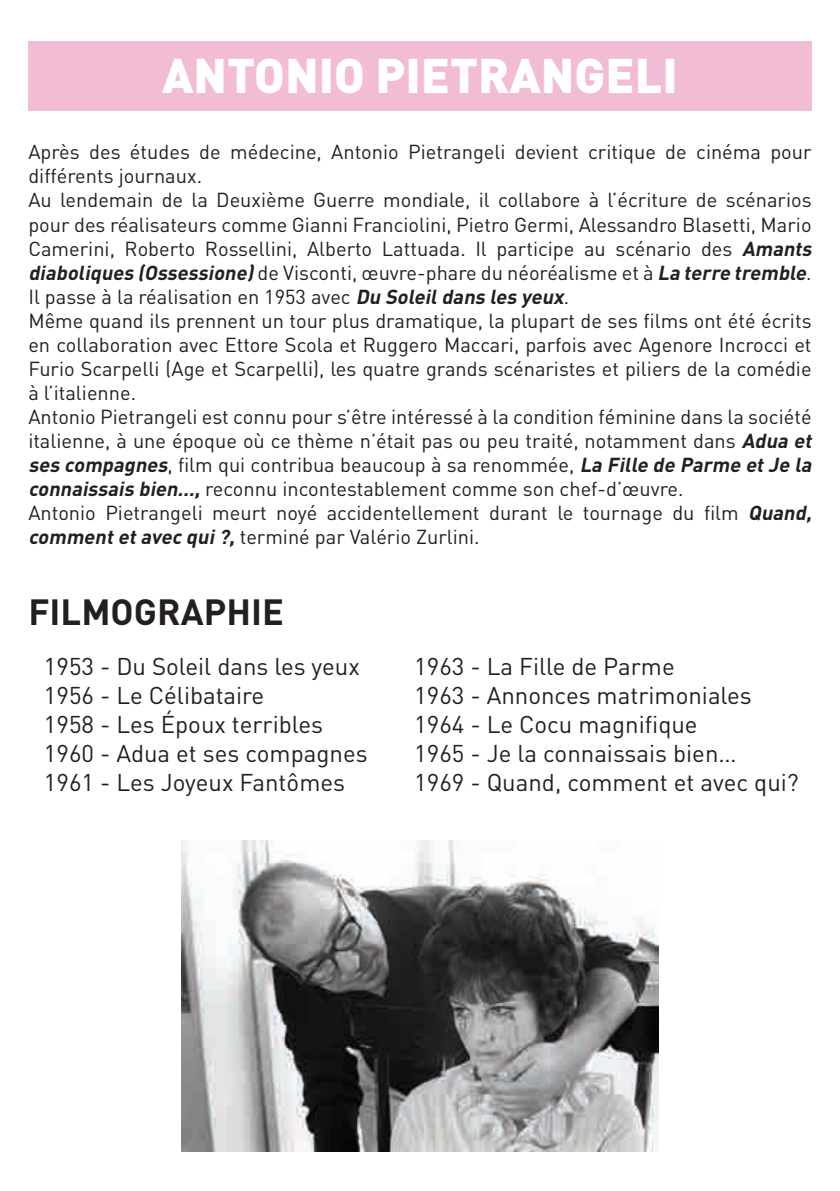
<style>
.page{position:relative;width:840px;height:1191px;background:#fff}
.page>*{position:absolute;margin:0;border:0;box-sizing:border-box;transform-origin:0 0}
.t1{font:900 48px "DIN";color:#fff}
.t2{font:700 36px "DIN";color:#231f20}
.t3{font:24px "DIN";color:#231f20}
.t4{font:20px/24px "DIN";color:#231f20}
.s1{font-weight:700;font-style:italic}
</style>
<div class="page">
<div style="left:28px;top:41px;width:783px;height:69px;background:#f2bdd4"></div>
<img style="left:181px;top:841px;width:477px;height:310px">
<p class="t1" style="left:162px;top:43px;width:517px">ANTONIO PIETRANGELI</p>
<p class="t4" style="left:28px;top:140px;width:784px">Après des études de médecine, Antonio Pietrangeli devient critique de cinéma pour différents journaux.</p>
<p class="t4" style="left:28px;top:188px;width:788px">Au lendemain de la Deuxième Guerre mondiale, il collabore à l’écriture de scénarios pour des réalisateurs comme Gianni Franciolini, Pietro Germi, Alessandro Blasetti, Mario Camerini, Roberto Rossellini, Alberto Lattuada. Il participe au scénario des <span class="s1">Amants diaboliques (Ossessione)</span>d e V i s c o n t i , œ u v re - p h a re d u n é o ré a l i s m e e t à <span class="s1">La terre tremble</span>.</p>
<p class="t4" style="left:28px;top:284px;width:542px">Il passe à la réalisation en 1953 avec <span class="s1">Du Soleildans les yeux</span>.</p>
<p class="t4" style="left:28px;top:308px;width:784px;text-align:justify">Même quand ils prennent un tour plus dramatique, la plupart de ses films ont été écrits en collaboration avec Ettore Scola et Ruggero Maccari, parfois avec Agenore Incrocci et Furio Scarpelli (Age et Scarpelli), les quatre grands scénaristes et piliers de la comédie à l’italienne.</p>
<p class="t4" style="left:28px;top:404px;width:788px">Antonio Pietrangeli est connu pour s’être intéressé à la condition féminine dans la société italienne, à une époque où ce thème n’était pas ou peu traité, notamment dans <span class="s1">Adua et ses compagnes</span>, film qui contribua beaucoup à sa renommée, <span class="s1">La Fille de Parme etJe la connaissais bien…,</span>reconnu incontestablement comme son chef-d’œuvre.</p>
<p class="t4" style="left:28px;top:500px;width:788px">Antonio Pietrangeli meurt noyé accidentellement durant le tournage du film <span class="s1">Quand, commentetavec qui?,</span>terminé par Valério Zurlini.</p>
<p class="t2" style="left:28px;top:589px;width:257px">FILMOGRAPHIE</p>
<p class="t3" style="left:44px;top:651px;width:317px">1953 - Du Soleil dans les yeux</p>
<p class="t3" style="left:44px;top:680px;width:222px">1956 - Le Célibataire</p>
<p class="t3" style="left:44px;top:709px;width:280px">1958 - Les Époux terribles</p>
<p class="t3" style="left:44px;top:738px;width:325px">1960 - Adua et ses compagnes</p>
<p class="t3" style="left:44px;top:767px;width:302px">1961 - Les Joyeux Fantômes</p>
<p class="t3" style="left:414px;top:651px;width:262px">1963 - La Fille de Parme</p>
<p class="t3" style="left:414px;top:680px;width:339px">1963 - Annonces matrimoniales</p>
<p class="t3" style="left:414px;top:709px;width:285px">1964 - Le Cocu magnifique</p>
<p class="t3" style="left:414px;top:738px;width:324px">1965 - Je la connaissais bien…</p>
<p class="t3" style="left:414px;top:767px;width:386px">1969 - Quand, comment et avec qui?</p>
</div>
